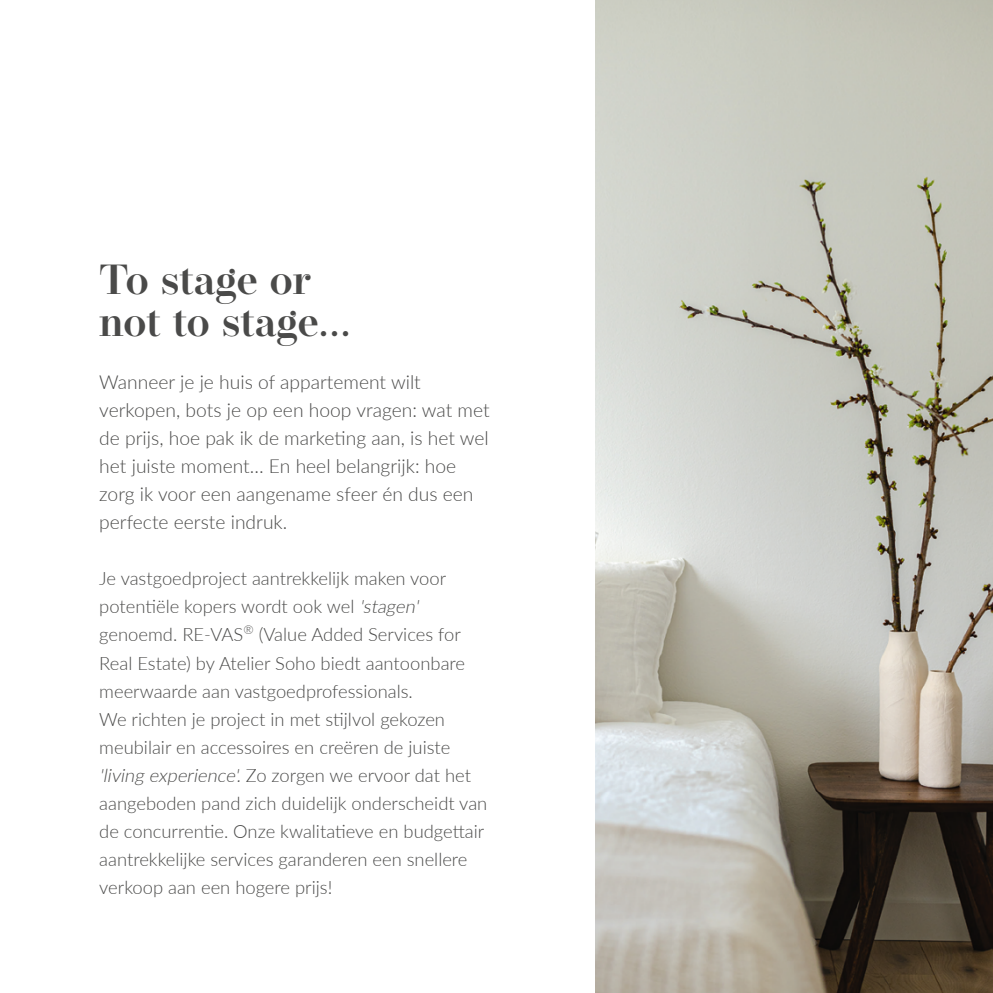
<style>
.page{position:relative;width:993px;height:993px;background:#fff}
.page>*{position:absolute;margin:0;border:0;box-sizing:border-box;transform-origin:0 0}
.t1{font:600 42px/42px "Operetta 12";color:#4a4a49}
.t2{font:300 19.25px/28px "Lato";color:#4a4a49}
.t3{font:300 18.38px/28px "Lato";color:#4a4a49}
.s1{font-style:italic}
</style>
<div class="page">
<img style="left:595px;top:0;width:397px;height:992px">
<h1 class="t1" style="left:99px;top:258px;width:253px">To stage or not to stage...</h1>
<p class="t2" style="left:99px;top:367px;width:391px">Wanneer je je huis of appartement wilt verkopen, bots je op een hoop vragen: wat met de prijs, hoe pak ik de marketing aan, is het wel het juiste moment… En heel belangrijk: hoe zorg ik voor een aangename sfeer én dus een perfecte eerste indruk.</p>
<p class="t3" style="left:99px;top:564px;width:389px">Je vastgoedproject aantrekkelijk maken voor potentiële kopers wordt ook wel <span class="s1">'stagen' </span>genoemd. RE-VAS<sup>®</sup> (Value Added Services for Real Estate) by Atelier Soho biedt aantoonbare meerwaarde aan vastgoedprofessionals.<br>We richten je project in met stijlvol gekozen meubilair en accessoires en creëren de juiste <span class="s1">'living experience'.</span>Zo z o rg e n w e e rvo o r d a t h e t aangeboden pand zich duidelijk onderscheidt van de concurrentie. Onze kwalitatieve en budgettair aantrekkelijke services garanderen een snellere verkoop aan een hogere prijs!</p>
</div>
